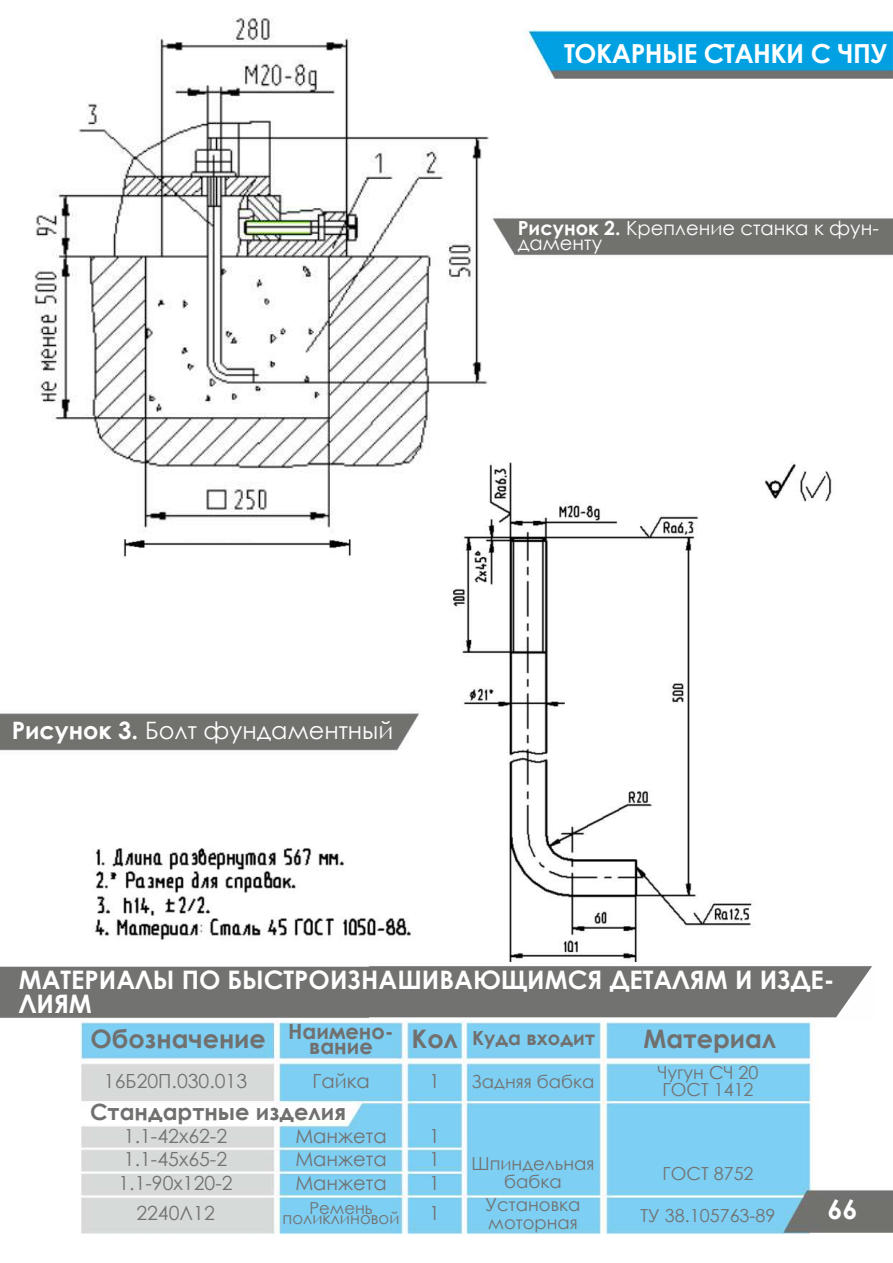
<style>
.page{position:relative;width:893px;height:1263px;background:#fff}
.page>*{position:absolute;margin:0;border:0;box-sizing:border-box;transform-origin:0 0}
.t1{font:700 27px "Century Gothic";color:#fff}
.t2{font:700 26.25px "Century Gothic";letter-spacing:-.02em;color:#fff}
.t3{font:700 25.5px/24px "Century Gothic";color:#fff}
.t4{font:700 25.5px "Century Gothic";color:#71706f}
.t5{font:24px "Century Gothic";color:#fff}
.t6{font:700 22.5px "Century Gothic";color:#71706f}
.t7{font:700 21px/15px "Century Gothic";color:#71706f;text-align:center}
.t8{font:19.5px/23.2px "Century Gothic";color:#727271;text-align:justify}
.t9{font:19.5px/15px "Century Gothic";color:#fff}
.t10{font:700 19.5px "Century Gothic";color:#71706f}
.t11{font:18px/18px "Century Gothic";color:#727271}
.t12{font:16.5px "Century Gothic";color:#727271}
.s1{font-weight:700}
.s2{font-size:25.5px}
</style>
<div class="page">
<img style="left:0;top:218px;width:893px;height:1016px">
<img style="left:0;top:962px;width:370px;height:58px">
<img style="left:370px;top:962px;width:505px;height:58px">
<img style="left:0;top:16px;width:489px;height:523px">
<img style="left:524px;top:29px;width:369px;height:50px">
<h2 class="t2" style="left:564px;top:33px;width:325px">ТОКАРНЫЕ СТАНКИ С ЧПУ</h2>
<p class="t9" style="left:518px;top:220px;width:363px"><span class="s1">Рисунок 2.</span> Крепление станка к фун&shy;даменту</p>
<p class="t5" style="left:12px;top:713px;width:383px"><span class="s1">Рисунок 3.</span> Болт фундаментный</p>
<h3 class="t3" style="left:19px;top:967px;width:817px">МАТЕРИАЛЫ ПО БЫСТРОИЗНАШИВАЮЩИМСЯ ДЕТАЛЯМ И ИЗДЕ-<br>ЛИЯМ</h3>
<h3 class="t4" style="left:91px;top:1019px;width:177px">Обозначение</h3>
<p class="t7" style="left:288px;top:1023px;width:107px">Наимено&shy;вание</p>
<p class="t10" style="left:412px;top:1023px;width:185px"><span class="s2">Кол</span> Куда входит</p>
<h3 class="t4" style="left:643px;top:1020px;width:134px">Материал</h3>
<p class="t8" style="left:104px;top:1069px;width:145px">16Б20П.030.013</p>
<p class="t8" style="left:312px;top:1069px;width:59px">Гайка</p>
<p class="t8" style="left:429px;top:1069px;width:12px">1</p>
<p class="t11" style="left:471px;top:1072px;width:125px">Задняя бабка</p>
<p class="t11" style="left:658px;top:1064px;width:102px;line-height:16.5px">Чугун СЧ 20<br>ГОСТ 1412</p>
<p class="t6" style="left:90px;top:1095px;width:257px">Стандартные изделия</p>
<p class="t8" style="left:118px;top:1124px;width:116px;text-align:left">1.1-42х62-2<br>1.1-45х65-2<br>1.1-90х120-2</p>
<p class="t8" style="left:136px;top:1201px;width:80px">2240Л12</p>
<p class="t8" style="left:295px;top:1124px;width:93px">Манжета Манжета Манжета</p>
<p class="t12" style="left:309px;top:1196px;width:65px">Ремень</p>
<p class="t12" style="left:283px;top:1207px;width:118px">поликлиновой</p>
<p class="t8" style="left:429px;top:1124px;width:12px">1<br>1<br>1</p>
<p class="t8" style="left:429px;top:1201px;width:12px">1</p>
<p class="t11" style="left:472px;top:1155px;width:124px;text-align:center">Шпиндельная бабка</p>
<p class="t11" style="left:486px;top:1195px;width:96px">Установка моторная</p>
<p class="t11" style="left:662px;top:1164px;width:93px">ГОСТ 8752</p>
<p class="t11" style="left:640px;top:1206px;width:136px">ТУ 38.105763-89</p>
<h1 class="t1" style="left:827px;top:1191px;width:34px">6611</h1>
</div>
